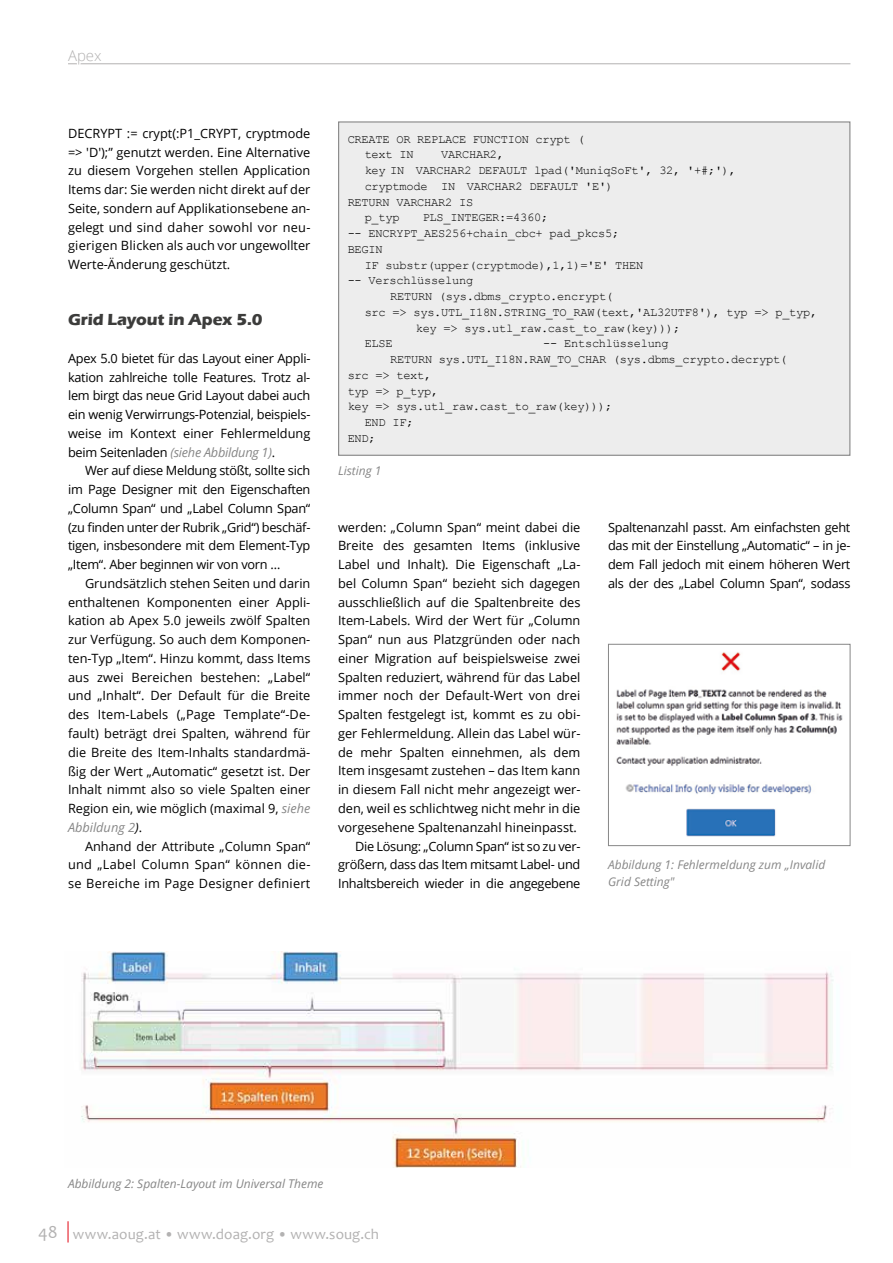
<style>
.page{position:relative;width:893px;height:1263px;background:#fff}
.page>*{position:absolute;margin:0;border:0;box-sizing:border-box;transform-origin:0 0}
.t1{font:700 16.5px "Eras ITC";letter-spacing:-.005em;color:#3c3c3b}
.t2{font:15px "Candara";letter-spacing:.01em;color:#b3b2b2}
.t3{font:300 15px "Open Sans";color:#b3b2b2}
.t4{font:12.75px/18.8px "Open Sans";color:#000;text-align:justify}
.t5{font:12px/15.8px "Courier New";letter-spacing:-.02em;color:#000}
.t6{font:italic 12px/17.2px "Open Sans";color:#878787}
.s1{font-style:italic;color:#878787}
.s2{font-style:italic}
.s3{font-size:18px}
</style>
<div class="page">
<svg style="left:68px;top:1221px;width:1px;height:21px"></svg>
<hr style="left:68px;top:64px;width:782px;height:1px;background:#b3b2b2">
<svg style="left:68px;top:63px;width:39px;height:2px"></svg>
<div style="left:339px;top:122px;width:511px;height:333px;background:#ededed"></div>
<img style="left:616px;top:652px;width:227px;height:185px">
<div style="left:608px;top:644px;width:242px;height:202px;border:1px solid #878787"></div>
<img style="left:81px;top:951px;width:753px;height:217px">
<p class="t3" style="left:68px;top:45px;width:35px">Apex</p>
<p class="t4" style="left:68px;top:123px;width:244px">DECRYPT := crypt(:P1_CRYPT, cryptmode =&gt; 'D');” genutzt werden. Eine Alternative zu diesem Vorgehen stellen Application Items dar: Sie werden nicht direkt auf der Seite, sondern auf Applikationsebene an&shy;gelegt und sind daher sowohl vor neu&shy;gierigen Blicken als auch vor ungewollter Werte-Änderung geschützt.</p>
<p class="t1" style="left:68px;top:310px;width:196px">Grid Layout in Apex 5.0</p>
<p class="t4" style="left:68px;top:348px;width:244px">Apex 5.0 bietet für das Layout einer Appli&shy;kation zahlreiche tolle Features. Trotz al&shy;lem birgt das neue Grid Layout dabei auch ein wenig Verwirrungs-Potenzial, beispiels&shy;weise im Kontext einer Fehlermeldung beim Seitenladen <span class="s1">(siehe Abbildung 1)</span>.</p>
<p class="t4" style="left:68px;top:461px;width:244px;text-indent:17px">Wer auf diese Meldung stößt, sollte sich im Page Designer mit den Eigenschaften „Column Span“ und „Label Column Span“ (zu finden unter der Rubrik „Grid“) beschäf&shy;tigen, insbesondere mit dem Element-Typ „Item“. Aber beginnen wir von vorn …</p>
<p class="t4" style="left:68px;top:574px;width:244px;text-indent:17px">Grundsätzlich stehen Seiten und darin enthaltenen Komponenten einer Appli&shy;kation ab Apex 5.0 jeweils zwölf Spalten zur Verfügung. So auch dem Komponen&shy;ten-Typ „Item“. Hinzu kommt, dass Items aus zwei Bereichen bestehen: „Label“ und „Inhalt“. Der Default für die Breite des Item-Labels („Page Template“-De&shy;fault) beträgt drei Spalten, während für die Breite des Item-Inhalts standardmä&shy;ßig der Wert „Automatic“ gesetzt ist. Der Inhalt nimmt also so viele Spalten einer Region ein, wie möglich (maximal 9, <span class="s1">siehe Abbildung 2</span><span class="s2">)</span>.</p>
<p class="t4" style="left:68px;top:836px;width:244px;text-indent:17px">Anhand der Attribute „Column Span“ und „Label Column Span“ können die&shy;se Bereiche im Page Designer definiert</p>
<p class="t5" style="left:365px;top:131px;width:221px;text-indent:-17px">CREATE OR REPLACE FUNCTION crypt ( text IN</p>
<p class="t5" style="left:441px;top:146px;width:64px">VARCHAR2,</p>
<p class="t5" style="left:365px;top:162px;width:373px">key IN VARCHAR2 DEFAULT lpad('MuniqSoFt', 32, '+#;'),</p>
<p class="t5" style="left:365px;top:178px;width:250px">cryptmode IN VARCHAR2 DEFAULT 'E')</p>
<p class="t5" style="left:348px;top:194px;width:127px">RETURN VARCHAR2 IS</p>
<p class="t5" style="left:365px;top:209px;width:37px">p_typ</p>
<p class="t5" style="left:348px;top:209px;width:273px;text-indent:75px">PLS_INTEGER:=4360;<br>-- ENCRYPT_AES256+chain_cbc+ pad_pkcs5;<br>BEGIN</p>
<p class="t5" style="left:365px;top:257px;width:280px">IF substr(upper(cryptmode),1,1)='E' THEN</p>
<p class="t5" style="left:348px;top:272px;width:127px">-- Verschlüsselung</p>
<p class="t5" style="left:390px;top:288px;width:224px">RETURN (sys.dbms_crypto.encrypt(</p>
<p class="t5" style="left:365px;top:304px;width:454px">src =&gt; sys.UTL_I18N.STRING_TO_RAW(text,'AL32UTF8'), typ =&gt; p_typ,</p>
<p class="t5" style="left:416px;top:320px;width:266px">key =&gt; sys.utl_raw.cast_to_raw(key)));</p>
<p class="t5" style="left:365px;top:335px;width:30px">ELSE</p>
<p class="t5" style="left:543px;top:335px;width:127px">-- Entschlüsselung</p>
<p class="t5" style="left:390px;top:351px;width:398px">RETURN sys.UTL_I18N.RAW_TO_CHAR (sys.dbms_crypto.decrypt(</p>
<p class="t5" style="left:348px;top:367px;width:85px">src =&gt; text,</p>
<p class="t5" style="left:348px;top:383px;width:92px">typ =&gt; p_typ,</p>
<p class="t5" style="left:348px;top:398px;width:266px">key =&gt; sys.utl_raw.cast_to_raw(key)));</p>
<p class="t5" style="left:365px;top:414px;width:50px">END IF;</p>
<p class="t5" style="left:348px;top:430px;width:30px">END;</p>
<p class="t6" style="left:338px;top:462px;width:45px">Listing 1</p>
<p class="t4" style="left:338px;top:517px;width:244px;text-align:right">werden: „Column Span“ meint dabei die Breite des gesamten Items (inklusive Label und Inhalt). Die Eigenschaft „La&shy;bel Column Span“ bezieht sich dagegen ausschließlich auf die Spaltenbreite des Item-Labels. Wird der Wert für „Column Span“ nun aus Platzgründen oder nach einer Migration auf beispielsweise zwei Spalten reduziert, während für das Label immer noch der Default-Wert von drei Spalten festgelegt ist, kommt es zu obi&shy;ger Fehlermeldung. Allein das Label wür&shy;de mehr Spalten einnehmen, als dem Item insgesamt zustehen – das Item kann in diesem Fall nicht mehr angezeigt wer&shy;den, weil es schlichtweg nicht mehr in die vorgesehene Spaltenanzahl hineinpasst.<br>Die Lösung: „Column Span“ ist so zu ver&shy;größern, dass das Item mitsamt Label- und Inhaltsbereich wieder in die angegebene</p>
<p class="t4" style="left:608px;top:517px;width:244px">Spaltenanzahl passt. Am einfachsten geht das mit der Einstellung „Automatic“ – in je&shy;dem Fall jedoch mit einem höheren Wert als der des „Label Column Span“, sodass</p>
<p class="t6" style="left:608px;top:856px;width:219px">Abbildung 1: Fehlermeldung zum „Invalid<br>Grid Setting"</p>
<p class="t6" style="left:68px;top:1175px;width:257px">Abbildung 2: Spalten-Layout im Universal Theme</p>
<p class="t2" style="left:38px;top:1224px;width:342px"><span class="s3">48</span> www.aoug.at • www.doag.org • www.soug.ch</p>
</div>
